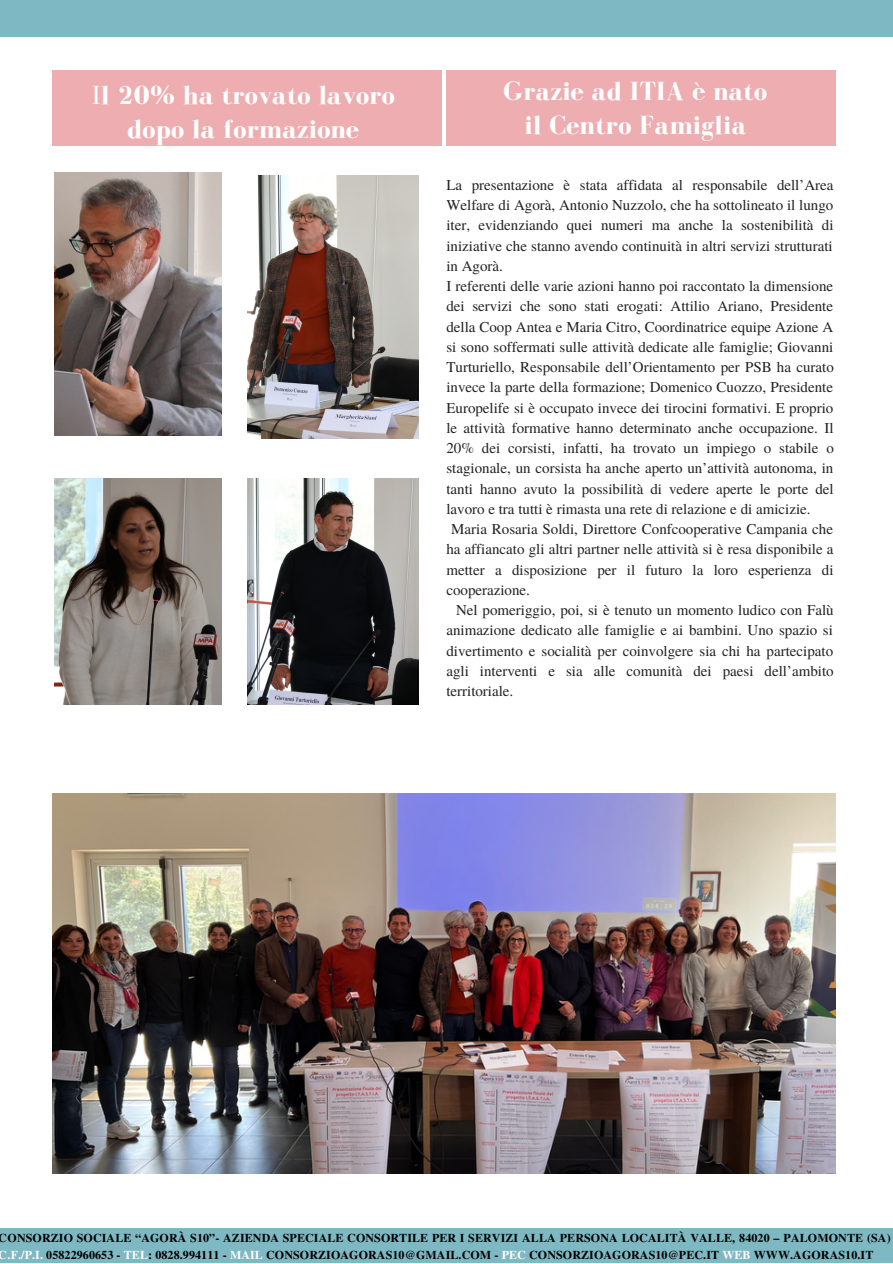
<style>
.page{position:relative;width:893px;height:1264px;background:#fff}
.page>*{position:absolute;margin:0;border:0;box-sizing:border-box;transform-origin:0 0}
.t1{font:700 27px/33.8px "Bodoni FLF";letter-spacing:.01em;color:#fff;text-align:center}
.t2{font:15px "Te X Gyre Termes";color:#222}
.t3{font:700 12px/16.8px "Te X Gyre Termes";letter-spacing:.01em;color:#000}
.s1{font-weight:400}
.s2{color:#fff}
</style>
<div class="page">
<div style="left:0;top:1228px;width:892px;height:34px;background:#7eb9c3"></div>
<div style="left:0;top:0;width:892px;height:37px;background:#7eb9c3"></div>
<img style="left:52px;top:793px;width:783px;height:380px">
<div style="left:52px;top:71px;width:389px;height:75px;background:#eeadb0"></div>
<div style="left:446px;top:71px;width:389px;height:75px;background:#eeadb0"></div>
<img style="left:247px;top:176px;width:171px;height:263px">
<img style="left:247px;top:478px;width:171px;height:226px">
<img style="left:55px;top:478px;width:166px;height:226px">
<img style="left:55px;top:172px;width:166px;height:263px">
<h1 class="t1" style="left:91px;top:78px;width:305px"><span class="s1">I</span>l 20% ha trovato lavoro dopo la formazione</h1>
<h1 class="t1" style="left:503px;top:74px;width:265px">Grazie ad ITIA è nato il Centro Famiglia</h1>
<p class="t2" style="left:446px;top:174px;width:389px">La presentazione è stata affidata al responsabile dell’Area</p>
<p class="t2" style="left:446px;top:194px;width:388px">Welfare di Agorà, Antonio Nuzzolo, che ha sottolineato il lungo</p>
<p class="t2" style="left:446px;top:215px;width:389px">iter, evidenziando quei numeri ma anche la sostenibilità di</p>
<p class="t2" style="left:446px;top:235px;width:388px">iniziative che stanno avendo continuità in altri servizi strutturati</p>
<p class="t2" style="left:446px;top:255px;width:58px">in Agorà.</p>
<p class="t2" style="left:446px;top:275px;width:388px">I referenti delle varie azioni hanno poi raccontato la dimensione</p>
<p class="t2" style="left:446px;top:295px;width:388px">dei servizi che sono stati erogati: Attilio Ariano, Presidente</p>
<p class="t2" style="left:446px;top:316px;width:388px">della Coop Antea e Maria Citro, Coordinatrice equipe Azione A</p>
<p class="t2" style="left:446px;top:336px;width:388px">si sono soffermati sulle attività dedicate alle famiglie; Giovanni</p>
<p class="t2" style="left:446px;top:356px;width:389px">Turturiello, Responsabile dell’Orientamento per PSB ha curato</p>
<p class="t2" style="left:446px;top:376px;width:388px">invece la parte della formazione; Domenico Cuozzo, Presidente</p>
<p class="t2" style="left:446px;top:397px;width:388px">Europelife si è occupato invece dei tirocini formativi. E proprio</p>
<p class="t2" style="left:446px;top:417px;width:388px">le attività formative hanno determinato anche occupazione. Il</p>
<p class="t2" style="left:446px;top:437px;width:389px">20% dei corsisti, infatti, ha trovato un impiego o stabile o</p>
<p class="t2" style="left:446px;top:457px;width:388px">stagionale, un corsista ha anche aperto un’attività autonoma, in</p>
<p class="t2" style="left:446px;top:478px;width:389px">tanti hanno avuto la possibilità di vedere aperte le porte del</p>
<p class="t2" style="left:446px;top:498px;width:366px">lavoro e tra tutti è rimasta una rete di relazione e di amicizie.</p>
<p class="t2" style="left:451px;top:518px;width:383px">Maria Rosaria Soldi, Direttore Confcooperative Campania che</p>
<p class="t2" style="left:446px;top:538px;width:388px">ha affiancato gli altri partner nelle attività si è resa disponibile a</p>
<p class="t2" style="left:446px;top:559px;width:389px">metter a disposizione per il futuro la loro esperienza di</p>
<p class="t2" style="left:446px;top:579px;width:85px">cooperazione.</p>
<p class="t2" style="left:456px;top:599px;width:379px">Nel pomeriggio, poi, si è tenuto un momento ludico con Falù</p>
<p class="t2" style="left:446px;top:619px;width:388px">animazione dedicato alle famiglie e ai bambini. Uno spazio si</p>
<p class="t2" style="left:446px;top:639px;width:388px">divertimento e socialità per coinvolgere sia chi ha partecipato</p>
<p class="t2" style="left:446px;top:660px;width:389px">agli interventi e sia alle comunità dei paesi dell’ambito</p>
<p class="t2" style="left:446px;top:680px;width:68px">territoriale.</p>
<p class="t3" style="left:-1px;top:1229px;width:893px">CONSORZIO SOCIALE “AGORÀ S10”- AZIENDA SPECIALE CONSORTILE PER I SERVIZI ALLA PERSONA LOCALITÀ VALLE, 84020 – PALOMONTE (SA)<br><span class="s2">C.F./P.I.</span> 05822960653 - <span class="s2">TEL</span>: 0828.994111 - <span class="s2">MAIL</span> CONSORZIOAGORAS10@GMAIL.COM - <span class="s2">PEC</span> CONSORZIOAGORAS10@PEC.IT <span class="s2">WEB</span> WWW.AGORAS10.IT</p>
</div>
